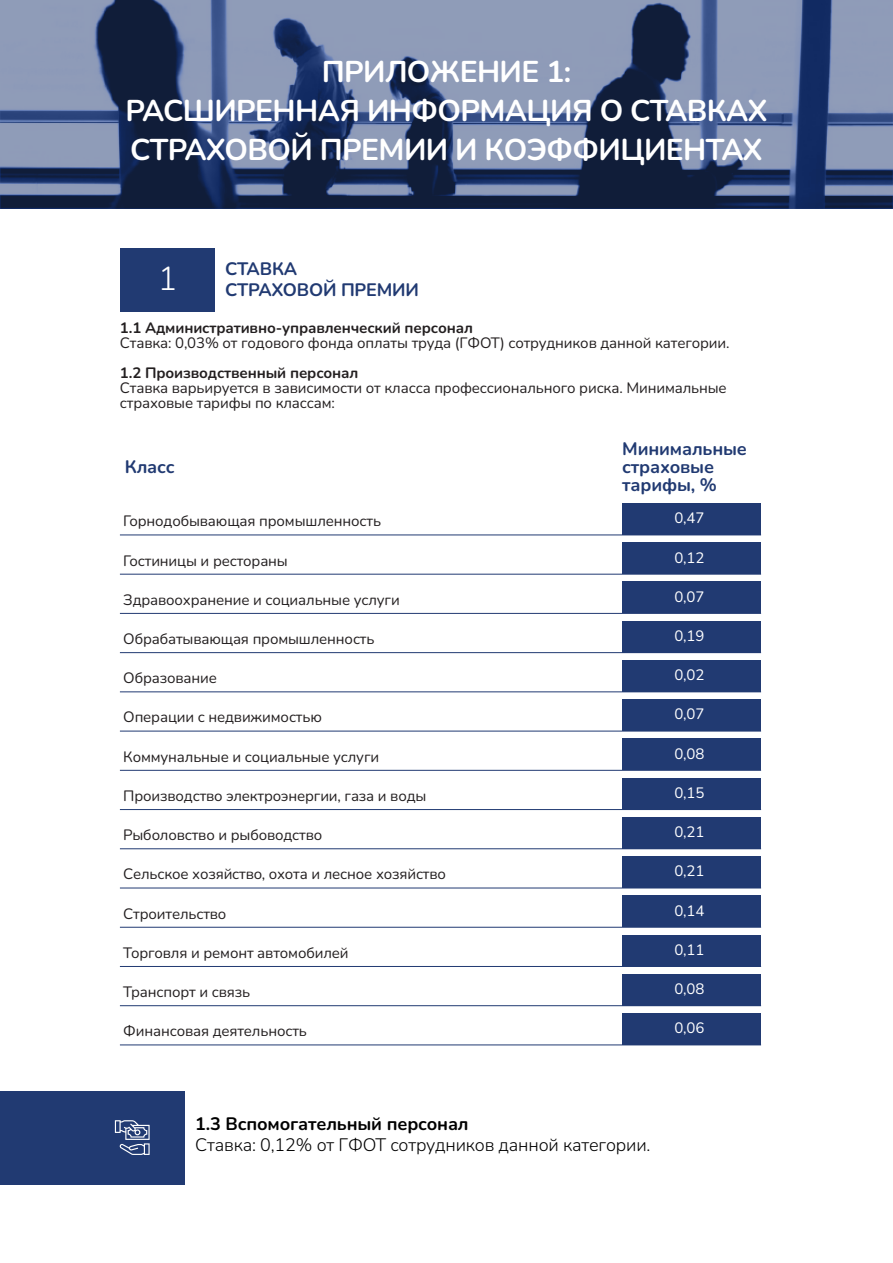
<style>
.page{position:relative;width:893px;height:1263px;background:#fff}
.page>*{position:absolute;margin:0;border:0;box-sizing:border-box;transform-origin:0 0}
.t1{font:300 33px "Nunito";color:#fff}
.t2{font:700 30px/39px "Nunito";letter-spacing:-.02em;color:#fff;text-align:center}
.t3{font:700 18px/18px "Nunito";letter-spacing:-.01em;color:#213a72}
.t4{font:300 18px "Nunito";letter-spacing:-.01em;color:#000}
.t5{font:700 18px "Nunito";letter-spacing:-.01em;color:#000}
.t6{font:15px/15px "Nunito";letter-spacing:-.01em;color:#231f20}
.t7{font:700 15px "Nunito";letter-spacing:-.01em;color:#231f20}
.t8{font:15px "Nunito";letter-spacing:-.01em;color:#fff}
</style>
<div class="page">
<img style="left:0;top:0;width:893px;height:209px">
<div style="left:0;top:1091px;width:185px;height:93px;background:#213a72"></div>
<svg style="left:115px;top:1120px;width:35px;height:35px"></svg>
<div style="left:622px;top:503px;width:139px;height:32px;background:#213a72"></div>
<hr style="left:120px;top:535px;width:641px;height:1px;background:#213a72">
<div style="left:622px;top:542px;width:139px;height:32px;background:#213a72"></div>
<hr style="left:120px;top:574px;width:641px;height:1px;background:#213a72">
<div style="left:622px;top:581px;width:139px;height:32px;background:#213a72"></div>
<hr style="left:120px;top:613px;width:641px;height:1px;background:#213a72">
<div style="left:622px;top:621px;width:139px;height:32px;background:#213a72"></div>
<hr style="left:120px;top:652px;width:641px;height:1px;background:#213a72">
<div style="left:622px;top:660px;width:139px;height:32px;background:#213a72"></div>
<hr style="left:120px;top:691px;width:641px;height:1px;background:#213a72">
<div style="left:622px;top:699px;width:139px;height:32px;background:#213a72"></div>
<hr style="left:120px;top:731px;width:641px;height:1px;background:#213a72">
<div style="left:622px;top:738px;width:139px;height:32px;background:#213a72"></div>
<hr style="left:120px;top:770px;width:641px;height:1px;background:#213a72">
<div style="left:622px;top:778px;width:139px;height:31px;background:#213a72"></div>
<hr style="left:120px;top:809px;width:641px;height:1px;background:#213a72">
<div style="left:622px;top:817px;width:139px;height:32px;background:#213a72"></div>
<hr style="left:120px;top:848px;width:641px;height:1px;background:#213a72">
<div style="left:622px;top:856px;width:139px;height:32px;background:#213a72"></div>
<hr style="left:120px;top:888px;width:641px;height:1px;background:#213a72">
<div style="left:622px;top:895px;width:139px;height:32px;background:#213a72"></div>
<hr style="left:120px;top:927px;width:641px;height:1px;background:#213a72">
<div style="left:622px;top:934px;width:139px;height:32px;background:#213a72"></div>
<hr style="left:120px;top:966px;width:641px;height:1px;background:#213a72">
<div style="left:622px;top:974px;width:139px;height:32px;background:#213a72"></div>
<hr style="left:120px;top:1005px;width:641px;height:1px;background:#213a72">
<div style="left:622px;top:1013px;width:139px;height:32px;background:#213a72"></div>
<hr style="left:120px;top:1044px;width:641px;height:1px;background:#213a72">
<div style="left:120px;top:248px;width:95px;height:64px;background:#213a72"></div>
<h2 class="t2" style="left:125px;top:51px;width:644px">ПРИЛОЖЕНИЕ 1:<br>РАСШИРЕННАЯ ИНФОРМАЦИЯ О СТАВКАХ<br>СТРАХОВОЙ ПРЕМИИ И КОЭФФИЦИЕНТАХ</h2>
<p class="t3" style="left:225px;top:257px;width:195px;line-height:21px">СТАВКА<br>СТРАХОВОЙ ПРЕМИИ</p>
<p class="t7" style="left:120px;top:317px;width:355px">1.1 Административно-управленческий персонал</p>
<p class="t6" style="left:120px;top:335px;width:611px">Ставка: 0,03% от годового фонда оплаты труда (ГФОТ) сотрудников данной категории.</p>
<p class="t7" style="left:120px;top:362px;width:240px">1.2 Производственный персонал</p>
<p class="t6" style="left:120px;top:380px;width:608px">Ставка варьируется в зависимости от класса профессионального риска. Минимальные страховые тарифы по классам:</p>
<h1 class="t1" style="left:158px;top:255px;width:21px">1</h1>
<p class="t3" style="left:125px;top:457px;width:51px">Класс</p>
<p class="t3" style="left:622px;top:439px;width:126px">Минимальные страховые тарифы, %</p>
<p class="t6" style="left:123px;top:513px;width:259px">Горнодобывающая промышленность</p>
<p class="t8" style="left:674px;top:508px;width:32px">0,47</p>
<p class="t6" style="left:123px;top:552px;width:166px">Гостиницы и рестораны</p>
<p class="t8" style="left:674px;top:547px;width:32px">0,12</p>
<p class="t6" style="left:123px;top:591px;width:278px">Здравоохранение и социальные услуги</p>
<p class="t8" style="left:674px;top:586px;width:32px">0,07</p>
<p class="t6" style="left:123px;top:631px;width:253px">Обрабатывающая промышленность</p>
<p class="t8" style="left:674px;top:625px;width:32px">0,19</p>
<p class="t6" style="left:123px;top:670px;width:95px">Образование</p>
<p class="t8" style="left:674px;top:664px;width:32px">0,02</p>
<p class="t6" style="left:123px;top:709px;width:200px">Операции с недвижимостью</p>
<p class="t8" style="left:674px;top:704px;width:32px">0,07</p>
<p class="t6" style="left:123px;top:748px;width:257px">Коммунальные и социальные услуги</p>
<p class="t8" style="left:674px;top:743px;width:32px">0,08</p>
<p class="t6" style="left:123px;top:788px;width:305px">Производство электроэнергии, газа и воды</p>
<p class="t8" style="left:674px;top:782px;width:32px">0,15</p>
<p class="t6" style="left:123px;top:827px;width:200px">Рыболовство и рыбоводство</p>
<p class="t8" style="left:674px;top:821px;width:32px">0,21</p>
<p class="t6" style="left:123px;top:866px;width:324px">Сельское хозяйство, охота и лесное хозяйство</p>
<p class="t8" style="left:674px;top:861px;width:32px">0,21</p>
<p class="t6" style="left:123px;top:905px;width:105px">Строительство</p>
<p class="t8" style="left:674px;top:900px;width:32px">0,14</p>
<p class="t6" style="left:123px;top:944px;width:227px">Торговля и ремонт автомобилей</p>
<p class="t8" style="left:674px;top:939px;width:32px">0,11</p>
<p class="t6" style="left:123px;top:984px;width:128px">Транспорт и связь</p>
<p class="t8" style="left:674px;top:978px;width:32px">0,08</p>
<p class="t6" style="left:123px;top:1023px;width:185px">Финансовая деятельность</p>
<p class="t8" style="left:674px;top:1017px;width:32px">0,06</p>
<p class="t5" style="left:195px;top:1111px;width:275px">1.3 Вспомогательный персонал</p>
<p class="t4" style="left:195px;top:1132px;width:457px">Ставка: 0,12% от ГФОТ сотрудников данной категории.</p>
</div>
